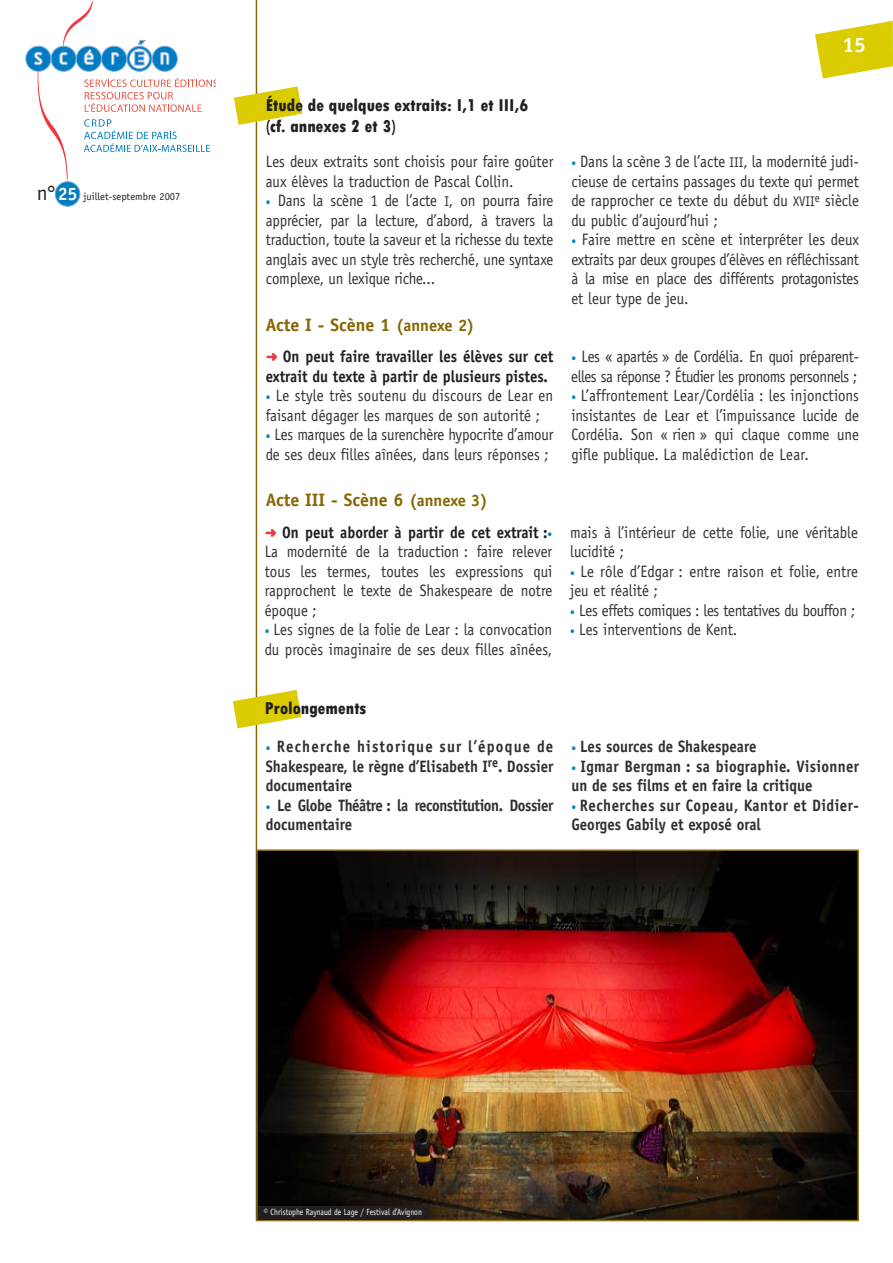
<style>
.page{position:relative;width:893px;height:1263px;background:#fff}
.page>*{position:absolute;margin:0;border:0;box-sizing:border-box;transform-origin:0 0}
.t1{font:700 21px "Officina Sans";color:#fff}
.t2{font:800 condensed 18px/21.6px "Tw Cen";color:#231f20}
.t3{font:700 18px "Officina Sans";color:#876500}
.t4{font:16.5px/19.5px "Officina Sans";color:#312f30;scale:.9 1}
.t5{font:700 16.5px/19.5px "Officina Sans";color:#312f30;text-align:justify;scale:.9 1}
.t6{font:16.5px/19.5px "Officina Sans";letter-spacing:-.03em;color:#312f30;scale:.9 1}
.t7{font:700 16.5px/19.5px "Officina Sans";color:#231f20;scale:.9 1}
.t8{font:700 16.5px/19.5px "Officina Sans";letter-spacing:.02em;color:#312f30;scale:.9 1}
.t9{font:700 16.5px/19.5px "Officina Sans";letter-spacing:.03em;color:#312f30;scale:.9 1}
.t10{font:700 16.5px/19.5px "Officina Sans";letter-spacing:-.03em;color:#312f30;scale:.9 1}
.t11{font:16.5px "Officina Sans";letter-spacing:-.025em;color:#312f30;scale:.9 1}
.t12{font:10.5px "Officina Sans";color:#231f20}
.t13{font:9px "Officina Sans";color:#fff;scale:.85 1}
.s1{font-size:21px}
.s2{font-weight:700;font-size:18px;color:#fff}
.s3{font-weight:700;font-size:10.5px;color:#0580c5}
.s4{font-size:14.1px}
.s5{font-size:16.5px}
.s6{font-family:"Distro Bats";font-weight:400;font-size:13.5px;color:#ee3a41}
.s7{font-family:"Distro Bats";font-size:13.5px;color:#ee3a41}
.s8{font-weight:700;color:#231f20}
.s9{font-size:10.5px;color:#0580c5}
</style>
<div class="page">
<img style="left:63px;top:1px;width:30px;height:39px">
<img style="left:37px;top:72px;width:40px;height:113px">
<img style="left:232px;top:0;width:26px;height:1220px">
<svg style="left:84px;top:78px;width:132px;height:34px"></svg>
<svg style="left:26px;top:40px;width:152px;height:32px"></svg>
<svg style="left:84px;top:119px;width:126px;height:33px"></svg>
<div style="left:55px;top:182px;width:25px;height:24px;background:#007cc2;border-radius:50%"></div>
<div style="left:55px;top:181px;width:25px;height:26px;border:1px solid #70a3d6;border-radius:50%"></div>
<svg style="left:815px;top:21px;width:78px;height:58px"></svg>
<svg style="left:233px;top:690px;width:68px;height:38px"></svg>
<svg style="left:234px;top:86px;width:68px;height:39px"></svg>
<img style="left:259px;top:852px;width:597px;height:366px">
<div style="left:256px;top:849px;width:603px;height:372px;border:2px solid #927114"></div>
<div style="left:258px;top:1206px;width:171px;height:12px;background:#231f20"></div>
<p class="t12" style="left:37px;top:190px;width:145px"><span class="s1">n°</span> <span class="s2">25</span> juillet-septembre 2007</p>
<p class="t1" style="left:843px;top:32px;width:25px">15</p>
<p class="t2" style="left:266px;top:94px;width:264px">Étude de quelques extraits: I,1 et III,6 (cf. annexes 2 et 3)</p>
<p class="t4" style="left:266px;top:152px;width:321px">Les deux extraits sont choisis pour faire goûter aux élèves la traduction de Pascal Collin.</p>
<p class="t4" style="left:266px;top:191px;width:321px;text-align:justify"><span class="s3">•</span> Dans la scène 1 de l’acte <span class="s4">i</span>, on pourra faire apprécier, par la lecture, d’abord, à travers la traduction, toute la saveur et la richesse du texte anglais avec un style très recherché, une syntaxe complexe, un lexique riche...</p>
<p class="t3" style="left:266px;top:314px;width:210px">Acte I - Scène 1 <span class="s5">(annexe 2)</span></p>
<p class="t7" style="left:266px;top:347px;width:321px"><span class="s6">b</span> On peut faire travailler les élèves sur cet extrait du texte à partir de plusieurs pistes.</p>
<p class="t4" style="left:266px;top:386px;width:321px"><span class="s3">•</span> Le style très soutenu du discours de Lear en faisant dégager les marques de son autorité ;</p>
<p class="t4" style="left:266px;top:425px;width:321px"><span class="s3">•</span> Les marques de la surenchère hypocrite d’amour de ses deux filles aînées, dans leurs réponses ;</p>
<p class="t3" style="left:266px;top:489px;width:224px">Acte III - Scène 6 <span class="s5">(annexe 3)</span></p>
<p class="t4" style="left:265px;top:522px;width:321px;text-align:justify"><span class="s7">b</span> <span class="s8">On peut aborder à partir de cet extrait :</span><span class="s3">• </span>La modernité de la traduction : faire relever tous les termes, toutes les expressions qui rapprochent le texte de Shakespeare de notre époque ;</p>
<p class="t4" style="left:265px;top:620px;width:321px"><span class="s3">•</span> Les signes de la folie de Lear : la convocation du procès imaginaire de ses deux filles aînées,</p>
<p class="t4" style="left:571px;top:152px;width:321px;text-align:justify"><span class="s3">•</span> Dans la scène 3 de l’acte <span class="s4">iii</span>, la modernité judi&shy;cieuse de certains passages du texte qui permet de rapprocher ce texte du début du <span class="s4">xvii</span><sup>e</sup> siècle du public d’aujourd’hui ;</p>
<p class="t4" style="left:571px;top:230px;width:321px;text-align:justify"><span class="s3">•</span> Faire mettre en scène et interpréter les deux extraits par deux groupes d’élèves en réfléchissant à la mise en place des différents protagonistes et leur type de jeu.</p>
<p class="t6" style="left:571px;top:347px;width:321px"><span class="s3">•</span> Les « apartés » de Cordélia. En quoi préparent&shy;elles sa réponse ? Étudier les pronoms personnels ;</p>
<p class="t4" style="left:571px;top:386px;width:321px;text-align:justify"><span class="s3">•</span> L’affrontement Lear/Cordélia : les injonctions insistantes de Lear et l’impuissance lucide de Cordélia. Son « rien » qui claque comme une gifle publique. La malédiction de Lear.</p>
<p class="t4" style="left:570px;top:522px;width:321px">mais à l’intérieur de cette folie, une véritable lucidité ;</p>
<p class="t4" style="left:570px;top:561px;width:321px"><span class="s3">•</span> Le rôle d’Edgar : entre raison et folie, entre jeu et réalité ;</p>
<p class="t11" style="left:570px;top:600px;width:318px"><span class="s3">•</span> Les effets comiques : les tentatives du bouffon ;</p>
<p class="t4" style="left:570px;top:620px;width:187px"><span class="s3">•</span> Les interventions de Kent.</p>
<p class="t2" style="left:265px;top:697px;width:103px">Prolongements</p>
<p class="t5" style="left:266px;top:737px;width:321px"><span class="s9">•</span> Recherche historique sur l’époque de Shakespeare, le règne d’Elisabeth I<sup>re</sup>. Dossier documentaire</p>
<p class="t10" style="left:266px;top:795px;width:321px"><span class="s9">•</span> Le Globe Théâtre : la reconstitution. Dossier documentaire</p>
<p class="t5" style="left:571px;top:737px;width:207px"><span class="s9">•</span> Les sources de Shakespeare</p>
<p class="t8" style="left:571px;top:756px;width:321px"><span class="s9">•</span> Igmar Bergman : sa biographie. Visionner un de ses films et en faire la critique</p>
<p class="t9" style="left:571px;top:795px;width:321px"><span class="s9">•</span> Recherches sur Copeau, Kantor et Didier-<br>Georges Gabily et exposé oral</p>
<p class="t13" style="left:264px;top:1207px;width:188px">© Christophe Raynaud de Lage / Festival d’Avignon</p>
</div>
